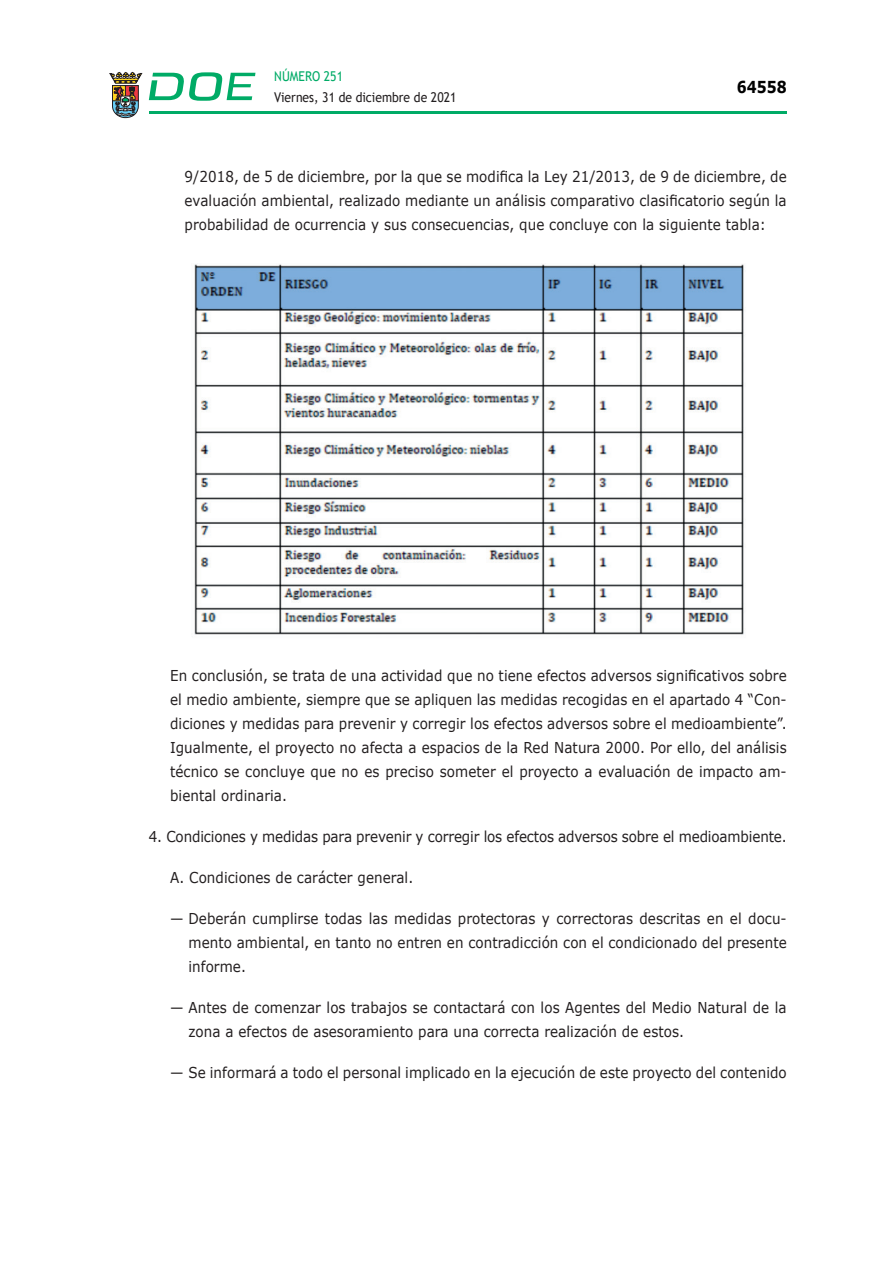
<style>
.page{position:relative;width:893px;height:1263px;background:#fff}
.page>*{position:absolute;margin:0;border:0;box-sizing:border-box;transform-origin:0 0}
.t1{font:700 16.5px "Verdana";color:#000;scale:.85 1}
.CUERPO_DE_TEXTO{font:15px/24px "Verdana";letter-spacing:.005em;color:#231f20;text-align:justify;scale:.9 1}
.t2{font:13.5px "Trebuchet MS";color:#231f20;scale:.9 1}
.t3{font:13.5px "Trebuchet MS";color:#00ab67;scale:.9 1}
</style>
<div class="page">
<hr style="left:149px;top:111px;width:638px;height:3px;background:#00ab66">
<svg style="left:109px;top:72px;width:33px;height:46px"></svg>
<svg style="left:149px;top:72px;width:106px;height:29px"></svg>
<img style="left:194px;top:264px;width:550px;height:371px">
<p class="t3" style="left:274px;top:67px;width:78px">NÚMERO 251</p>
<p class="t2" style="left:274px;top:88px;width:204px">Viernes, 31 de diciembre de 2021</p>
<p class="t1" style="left:737px;top:75px;width:60px">64558</p>
<p class="CUERPO_DE_TEXTO" style="left:185px;top:164px;width:671px">9/2018, de 5 de diciembre, por la que se modifica la Ley 21/2013, de 9 de diciembre, de evaluación ambiental, realizado mediante un análisis comparativo clasificatorio según la probabilidad de ocurrencia y sus consecuencias, que concluye con la siguiente tabla:</p>
<p class="CUERPO_DE_TEXTO" style="left:170px;top:663px;width:687px">En conclusión, se trata de una actividad que no tiene efectos adversos significativos sobre el medio ambiente, siempre que se apliquen las medidas recogidas en el apartado 4 “Con&shy;diciones y medidas para prevenir y corregir los efectos adversos sobre el medioambiente”.<br>Igualmente, el proyecto no afecta a espacios de la Red Natura 2000. Por ello, del análisis técnico se concluye que no es preciso someter el proyecto a evaluación de impacto am&shy;biental ordinaria.</p>
<p class="CUERPO_DE_TEXTO" style="left:149px;top:824px;width:710px">4. Condiciones y medidas para prevenir y corregir los efectos adversos sobre el medioambiente.</p>
<p class="CUERPO_DE_TEXTO" style="left:170px;top:865px;width:272px">A. Condiciones de carácter general.</p>
<p class="CUERPO_DE_TEXTO" style="left:188px;top:906px;width:666px;text-indent:-18px">— Deberán cumplirse todas las medidas protectoras y correctoras descritas en el docu&shy;mento ambiental, en tanto no entren en contradicción con el condicionado del presente informe.</p>
<p class="CUERPO_DE_TEXTO" style="left:188px;top:995px;width:666px;text-indent:-18px">— Antes de comenzar los trabajos se contactará con los Agentes del Medio Natural de la zona a efectos de asesoramiento para una correcta realización de estos.</p>
<p class="CUERPO_DE_TEXTO" style="left:170px;top:1060px;width:687px">— Se informará a todo el personal implicado en la ejecución de este proyecto del contenido</p>
</div>
